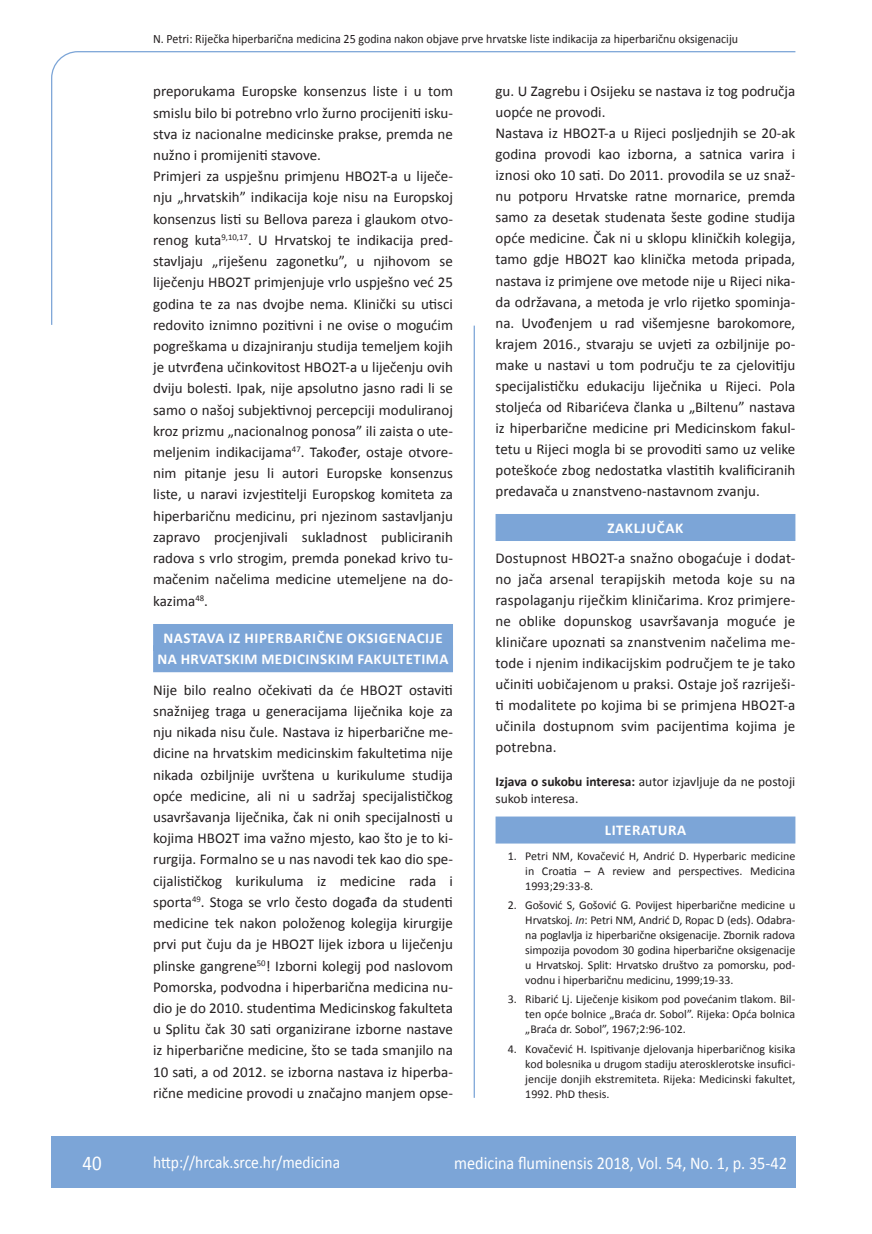
<style>
.page{position:relative;width:872px;height:1234px;background:#fff}
.page>*{position:absolute;margin:0;border:0;box-sizing:border-box;transform-origin:0 0}
.t1{font:21px "Calibri";color:#fff;scale:.9 1}
.t2{font:18px "Calibri";color:#fff;scale:.9 1}
.t3{font:17.25px "Calibri";color:#fff;scale:.9 1}
.t4{font:15px/21.1px "Calibri";color:#231f20}
.t5{font:700 15px "Calibri";letter-spacing:.03em;color:#fff}
.t6{font:13.5px/16.5px "Calibri";color:#231f20}
.t7{font:12.75px "Calibri";color:#231f20;scale:.94 1}
.t8{font:12px/15px "Calibri";color:#231f20;text-align:justify}
.s1{font-weight:700}
.s2{font-style:italic}
</style>
<div class="page">
<svg style="left:51px;top:51px;width:745px;height:274px"></svg>
<hr style="left:473px;top:325px;width:2px;height:772px;background:#7ca5d7">
<div style="left:51px;top:1135px;width:744px;height:51px;background:#7ca5d7"></div>
<div style="left:153px;top:624px;width:300px;height:27px;background:#7ca5d7"></div>
<div style="left:153px;top:645px;width:300px;height:27px;background:#7ca5d7"></div>
<div style="left:495px;top:514px;width:300px;height:27px;background:#7ca5d7"></div>
<div style="left:495px;top:816px;width:300px;height:27px;background:#7ca5d7"></div>
<p class="t7" style="left:153px;top:30px;width:624px">N. Petri: Riječka hiperbarična medicina 25 godina nakon objave prve hrvatske liste indikacija za hiperbaričnu oksigenaciju</p>
<p class="t4" style="left:153px;top:80px;width:301px">preporukama Europske konsenzus liste i u tom smislu bilo bi potrebno vrlo žurno procijeniti isku&shy;stva iz nacionalne medicinske prakse, premda ne nužno i promijeniti stavove.<br>Primjeri za uspješnu primjenu HBO2T-a u liječe&shy;nju „hrvatskih” indikacija koje nisu na Europskoj konsenzus listi su Bellova pareza i glaukom otvo&shy;renog kuta<sup>9,10,17</sup>. U Hrvatskoj te indikacija pred&shy;stavljaju „riješenu zagonetku”, u njihovom se liječenju HBO2T primjenjuje vrlo uspješno već 25 godina te za nas dvojbe nema. Klinički su utisci redovito iznimno pozitivni i ne ovise o mogućim pogreškama u dizajniranju studija temeljem kojih je utvrđena učinkovitost HBO2T-a u liječenju ovih dviju bolesti. Ipak, nije apsolutno jasno radi li se samo o našoj subjektivnoj percepciji moduliranoj kroz prizmu „nacionalnog ponosa” ili zaista o ute&shy;meljenim indikacijama<sup>47</sup>. Također, ostaje otvore&shy;nim pitanje jesu li autori Europske konsenzus liste, u naravi izvjestitelji Europskog komiteta za hiperbaričnu medicinu, pri njezinom sastavljanju zapravo procjenjivali sukladnost publiciranih radova s vrlo strogim, premda ponekad krivo tu&shy;mačenim načelima medicine utemeljene na do&shy;kazima<sup>48</sup>.</p>
<p class="t5" style="left:163px;top:628px;width:157px">NASTAVA IZ HIPE RBARIČNE</p>
<p class="t5" style="left:347px;top:628px;width:36px">OKSIGEN</p>
<p class="t5" style="left:407px;top:628px;width:25px">ACIJE</p>
<p class="t5" style="left:158px;top:649px;width:233px">NA HRVATSKIM MEDICINSKIM FAKULTETI</p>
<p class="t5" style="left:426px;top:649px;width:24px">MA</p>
<p class="t4" style="left:153px;top:678px;width:301px;text-align:justify">Nije bilo realno očekivati da će HBO2T ostaviti snažnijeg traga u generacijama liječnika koje za nju nikada nisu čule. Nastava iz hiperbarične me&shy;dicine na hrvatskim medicinskim fakultetima nije nikada ozbiljnije uvrštena u kurikulume studija opće medicine, ali ni u sadržaj specijalističkog usavršavanja liječnika, čak ni onih specijalnosti u kojima HBO2T ima važno mjesto, kao što je to ki&shy;rurgija. Formalno se u nas navodi tek kao dio spe&shy;cijalističkog kurikuluma iz medicine rada i sporta<sup>49</sup>. Stoga se vrlo često događa da studenti medicine tek nakon položenog kolegija kirurgije prvi put čuju da je HBO2T lijek izbora u liječenju plinske gangrene<sup>50</sup>! Izborni kolegij pod naslovom Pomorska, podvodna i hiperbarična medicina nu&shy;dio je do 2010. studentima Medicinskog fakulteta u Splitu čak 30 sati organizirane izborne nastave iz hiperbarične medicine, što se tada smanjilo na 10 sati, a od 2012. se izborna nastava iz hiperba&shy;rične medicine provodi u značajno manjem opse-</p>
<p class="t4" style="left:495px;top:80px;width:301px">gu. U Zagrebu i Osijeku se nastava iz tog područja uopće ne provodi.<br>Nastava iz HBO2T-a u Rijeci posljednjih se 20-ak godina provodi kao izborna, a satnica varira i iznosi oko 10 sati. Do 2011. provodila se uz snaž&shy;nu potporu Hrvatske ratne mornarice, premda samo za desetak studenata šeste godine studija opće medicine. Čak ni u sklopu kliničkih kolegija, tamo gdje HBO2T kao klinička metoda pripada, nastava iz primjene ove metode nije u Rijeci nika&shy;da održavana, a metoda je vrlo rijetko spominja&shy;na. Uvođenjem u rad višemjesne barokomore, krajem 2016., stvaraju se uvjeti za ozbiljnije po&shy;make u nastavi u tom području te za cjelovitiju specijalističku edukaciju liječnika u Rijeci. Pola stoljeća od Ribarićeva članka u „Biltenu” nastava iz hiperbarične medicine pri Medicinskom fakul&shy;tetu u Rijeci mogla bi se provoditi samo uz velike poteškoće zbog nedostatka vlastitih kvalificiranih predavača u znanstveno-nastavnom zvanju.</p>
<p class="t5" style="left:607px;top:518px;width:35px">ZAKLJUČ</p>
<p class="t5" style="left:665px;top:518px;width:19px">AK</p>
<p class="t4" style="left:495px;top:547px;width:301px;text-align:justify">Dostupnost HBO2T-a snažno obogaćuje i dodat&shy;no jača arsenal terapijskih metoda koje su na raspolaganju riječkim kliničarima. Kroz primjere&shy;ne oblike dopunskog usavršavanja moguće je kliničare upoznati sa znanstvenim načelima me&shy;tode i njenim indikacijskim područjem te je tako učiniti uobičajenom u praksi. Ostaje još razriješi&shy;ti modalitete po kojima bi se primjena HBO2T-a učinila dostupnom svim pacijentima kojima je potrebna.</p>
<p class="t6" style="left:495px;top:772px;width:301px"><span class="s1">Izjava o sukobu interesa:</span> autor izjavljuje da ne postoji sukob interesa.</p>
<p class="t5" style="left:604px;top:820px;width:73px">Literatura</p>
<p class="t8" style="left:525px;top:847px;width:271px;text-indent:-18px">1. Petri NM, Kovačević H, Andrić D. Hyperbaric medicine in Croatia – A review and perspectives. Medicina 1993;29:33-8.</p>
<p class="t8" style="left:525px;top:896px;width:271px;text-indent:-18px">2. Gošović S, Gošović G. Povijest hiperbarične medicine u Hrvatskoj. <span class="s2">In</span>: Petri NM, Andrić D, Ropac D (eds). Odabra&shy;na poglavlja iz hiperbarične oksigenacije. Zbornik radova simpozija povodom 30 godina hiperbarične oksigenacije u Hrvatskoj. Split: Hrvatsko društvo za pomorsku, pod&shy;vodnu i hiperbaričnu medicinu, 1999;19-33.</p>
<p class="t8" style="left:525px;top:991px;width:271px;text-indent:-18px">3. Ribarić Lj. Liječenje kisikom pod povećanim tlakom. Bil&shy;ten opće bolnice „Braća dr. Sobol”. Rijeka: Opća bolnica „Braća dr. Sobol”, 1967;2:96-102.</p>
<p class="t8" style="left:525px;top:1040px;width:272px;text-indent:-18px">4. Kovačević H. Ispitivanje djelovanja hiperbaričnog kisika kod bolesnika u drugom stadiju aterosklerotske insufici&shy;jencije donjih ekstremiteta. Rijeka: Medicinski fakultet, 1992. PhD thesis.</p>
<h1 class="t1" style="left:82px;top:1149px;width:23px">40</h1>
<p class="t3" style="left:153px;top:1150px;width:209px">http://hrcak.srce.hr/medicina</p>
<p class="t2" style="left:454px;top:1151px;width:371px">medicina fluminensis 2018, Vol. 54, No. 1, p. 35-42</p>
</div>
